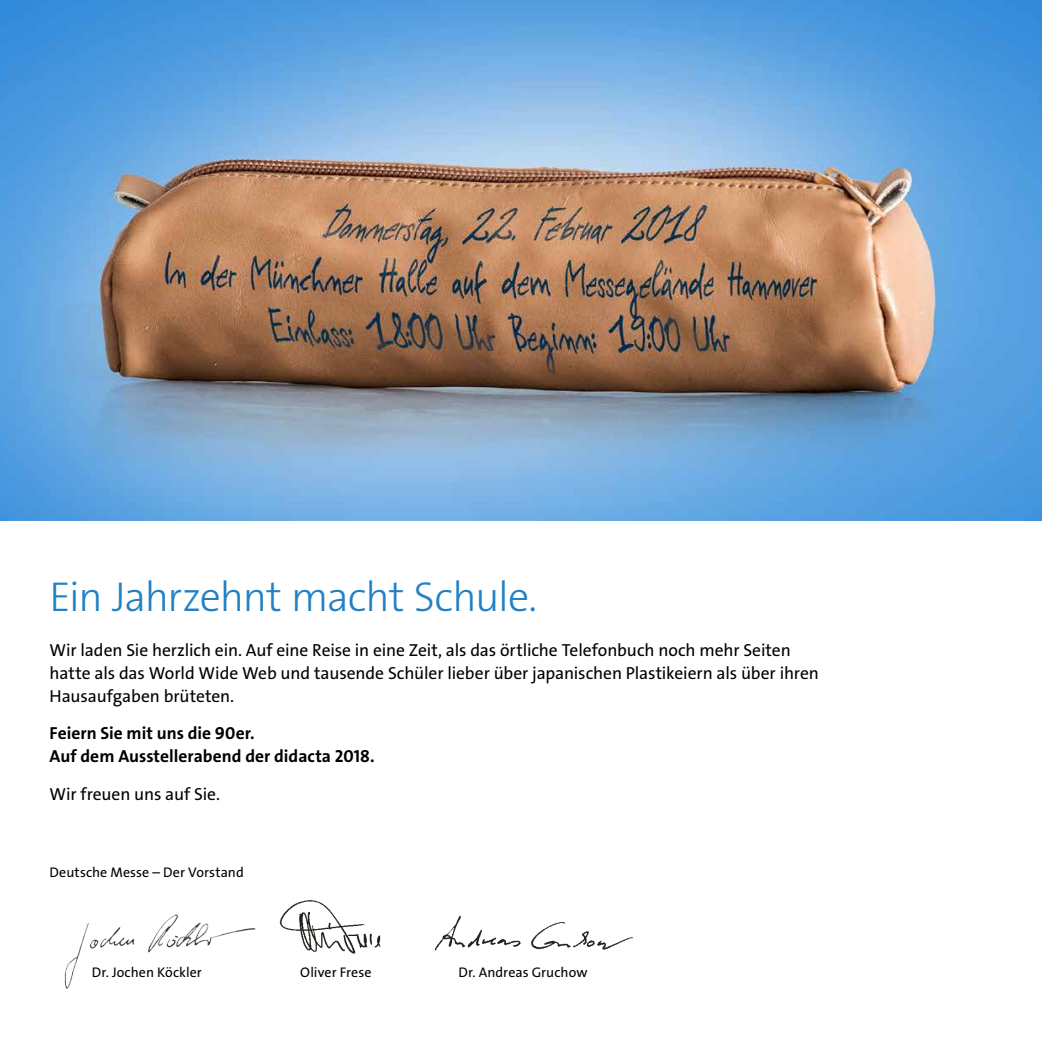
<style>
.page{position:relative;width:1042px;height:1042px;background:#fff}
.page>*{position:absolute;margin:0;border:0;box-sizing:border-box;transform-origin:0 0}
.t1{font:42px "The Sans LP3 Lig";letter-spacing:-.03em;color:#2281c4}
.t2{font:17.5px/22.8px "The Sans LP5 Plain";letter-spacing:-.005em;color:#000}
.t3{font:17.5px/22.8px "The Sans LP7 Bld";color:#000}
.t4{font:14px "The Sans B5 Plain";letter-spacing:.005em;color:#000}
</style>
<div class="page">
<img style="left:280px;top:900px;width:101px;height:54px">
<img style="left:64px;top:914px;width:192px;height:75px">
<img style="left:434px;top:915px;width:199px;height:36px">
<img style="left:0;top:0;width:1042px;height:521px">
<h1 class="t1" style="left:50px;top:569px;width:489px">Ein Jahrzehnt macht Schule.</h1>
<p class="t2" style="left:50px;top:639px;width:771px">Wir laden Sie herzlich ein. Auf eine Reise in eine Zeit, als das örtliche Telefonbuch noch mehr Seiten hatte als das World Wide Web und tausende Schüler lieber über japanischen Plastikeiern als über ihren<br>Hausaufgaben brüteten.</p>
<p class="t3" style="left:50px;top:722px;width:326px">Feiern Sie mit uns die 90er.<br>Auf dem Ausstellerabend der didacta 2018.</p>
<p class="t2" style="left:50px;top:782px;width:172px">Wir freuen uns auf Sie.</p>
<p class="t4" style="left:50px;top:865px;width:196px">Deutsche Messe – Der Vorstand</p>
<p class="t4" style="left:92px;top:965px;width:112px">Dr. Jochen Köckler</p>
<p class="t4" style="left:300px;top:965px;width:73px">Oliver Frese</p>
<p class="t4" style="left:458px;top:965px;width:131px">Dr. Andreas Gruchow</p>
</div>
